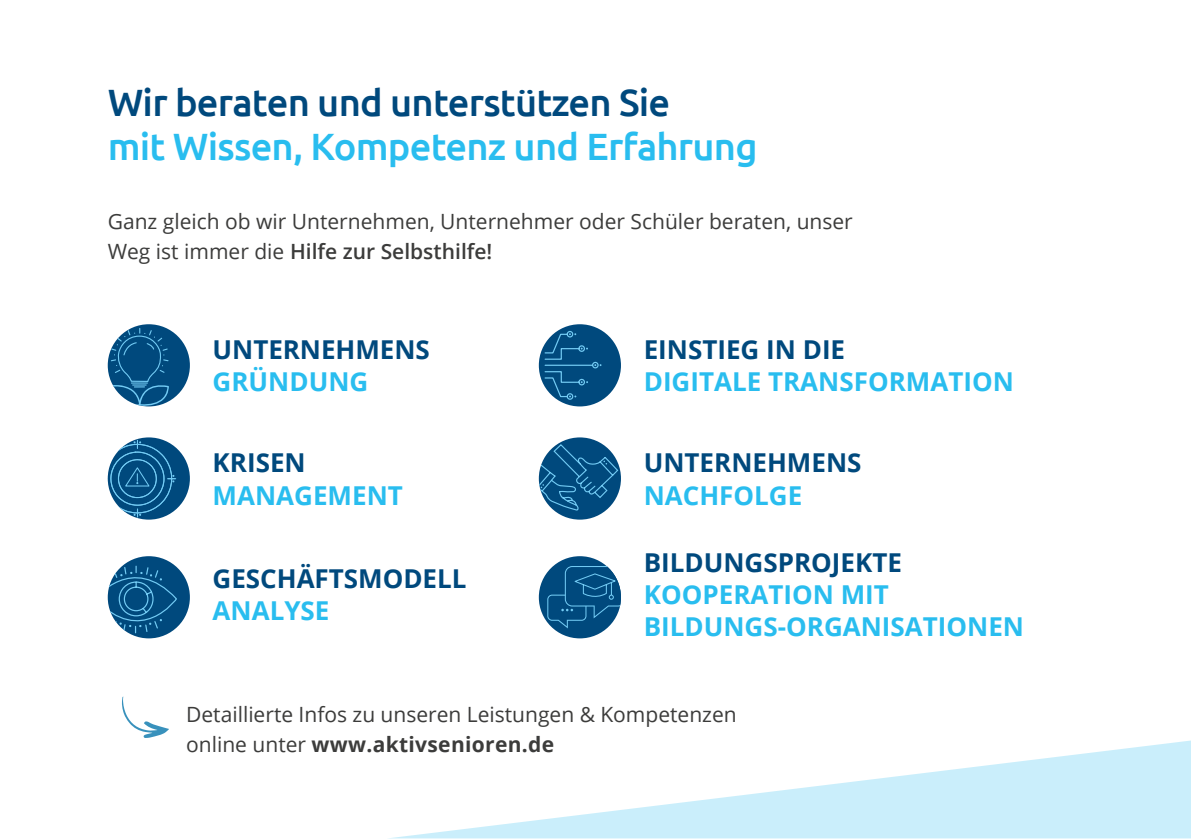
<style>
.page{position:relative;width:1191px;height:840px;background:#fff}
.page>*{position:absolute;margin:0;border:0;box-sizing:border-box;transform-origin:0 0}
.t1{font:500 38px "Ubuntu";letter-spacing:-.02em;color:#29bdef}
.t2{font:500 38px "Ubuntu";letter-spacing:-.02em;color:#00497d}
.t3{font:700 26px/32px "Open Sans";color:#29bdef}
.t4{font:700 26px "Open Sans";color:#00497d}
.t5{font:21px/30px "Open Sans";color:#3c3c3b}
.s1{font-weight:600}
.s2{font-weight:700}
</style>
<div class="page">
<div style="left:108px;top:324px;width:82px;height:82px;background:#00497d;border-radius:50%"></div>
<svg style="left:110px;top:327px;width:59px;height:79px"></svg>
<div style="left:539px;top:324px;width:82px;height:82px;background:#00497d;border-radius:50%"></div>
<svg style="left:544px;top:330px;width:57px;height:70px"></svg>
<div style="left:108px;top:556px;width:82px;height:82px;background:#00497d;border-radius:50%"></div>
<svg style="left:108px;top:556px;width:70px;height:82px"></svg>
<div style="left:108px;top:437px;width:82px;height:82px;background:#00497d;border-radius:50%"></div>
<svg style="left:108px;top:439px;width:69px;height:79px"></svg>
<div style="left:539px;top:437px;width:82px;height:82px;background:#00497d;border-radius:50%"></div>
<svg style="left:539px;top:443px;width:80px;height:67px"></svg>
<svg style="left:122px;top:696px;width:47px;height:41px"></svg>
<svg style="left:392px;top:556px;width:799px;height:282px"></svg>
<h1 class="t2" style="left:108px;top:79px;width:564px">Wir beraten und unterstützen Sie</h1>
<h1 class="t1" style="left:108px;top:123px;width:651px">mit Wissen, Kompetenz und Erfahrung</h1>
<p class="t5" style="left:108px;top:205px;width:746px">Ganz gleich ob wir Unternehmen, Unternehmer oder Schüler beraten, unser<br>Weg ist immer die <span class="s1">Hilfe zur Selbsthilfe!</span></p>
<p class="t4" style="left:213px;top:331px;width:219px">UNTERNEHMENS</p>
<p class="t3" style="left:213px;top:365px;width:157px">GRÜNDUNG</p>
<p class="t4" style="left:213px;top:444px;width:95px">KRISEN</p>
<p class="t3" style="left:213px;top:478px;width:192px">MANAGEMENT</p>
<p class="t4" style="left:213px;top:559px;width:255px">GESCHÄFTSMODELL</p>
<p class="t3" style="left:213px;top:593px;width:118px">ANALYSE</p>
<p class="t4" style="left:644px;top:331px;width:203px">EINSTIEG IN DIE</p>
<p class="t3" style="left:644px;top:365px;width:371px">DIGITALE TRANSFORMATION</p>
<p class="t4" style="left:644px;top:444px;width:219px">UNTERNEHMENS</p>
<p class="t3" style="left:644px;top:478px;width:160px">NACHFOLGE</p>
<p class="t4" style="left:644px;top:543px;width:260px">BILDUNGSPROJEKTE</p>
<p class="t3" style="left:644px;top:577px;width:382px">KOOPERATION MIT<br>BILDUNGS-ORGANISATIONEN</p>
<p class="t5" style="left:186px;top:698px;width:552px">Detaillierte Infos zu unseren Leistungen &amp; Kompetenzen online unter <span class="s2">www.aktivsenioren.de</span></p>
</div>
